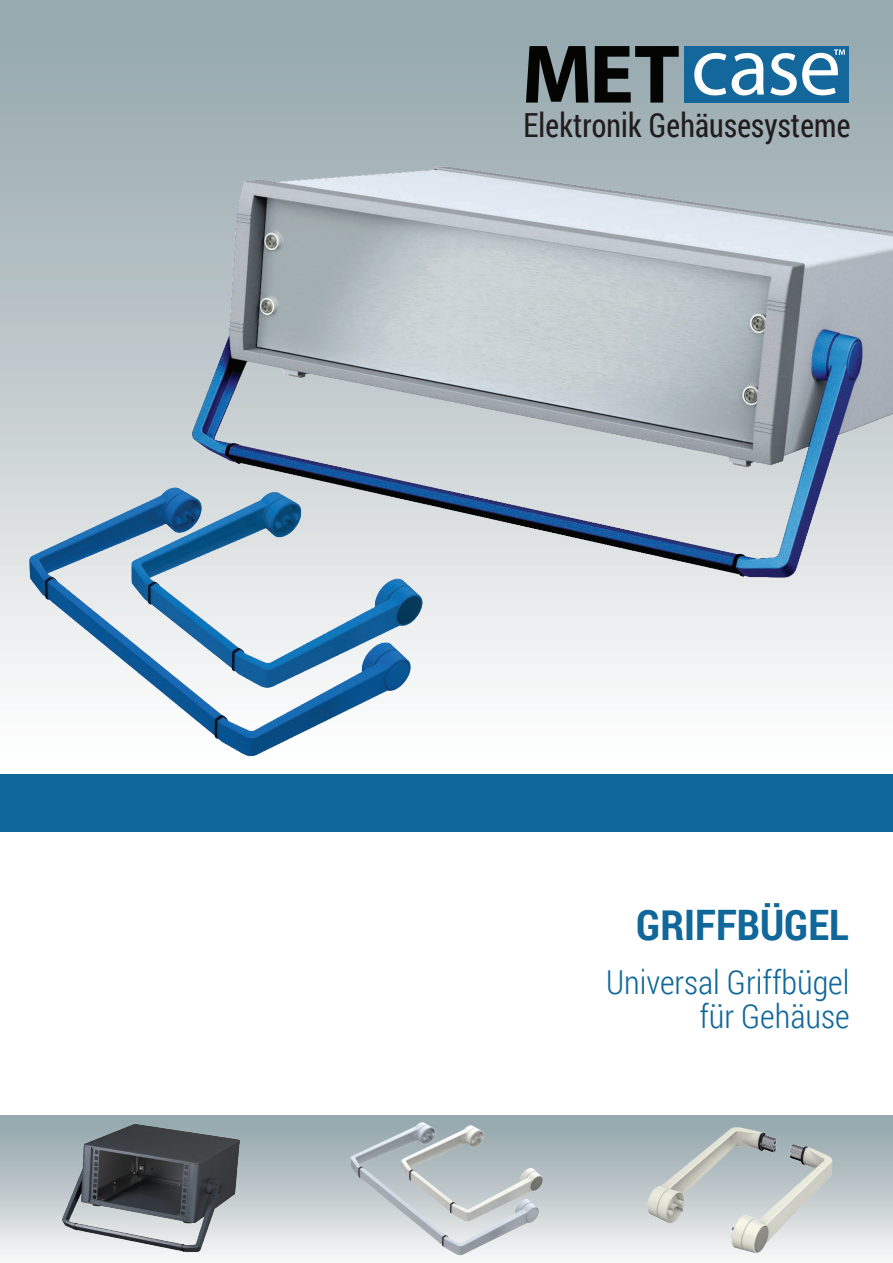
<style>
.page{position:relative;width:893px;height:1263px;background:#fff}
.page>*{position:absolute;margin:0;border:0;box-sizing:border-box;transform-origin:0 0}
.t1{font:700 42px "Roboto Condensed";color:#10679a}
.t2{font:33.3px "Roboto Condensed";letter-spacing:.01em;color:#211d1e;scale:.9 1}
.t3{font:300 33px/34.5px "Roboto Condensed";color:#10679a;text-align:right}
</style>
<div class="page">
<div style="left:0;top:0;width:893px;height:774px;background:linear-gradient(to bottom,#8ea1a7,#fffefe)"></div>
<img style="left:176px;top:145px;width:717px;height:446px">
<img style="left:20px;top:473px;width:416px;height:291px">
<div style="left:684px;top:46px;width:164px;height:57px;background:#13679a"></div>
<svg style="left:694px;top:53px;width:32px;height:42px"></svg>
<svg style="left:526px;top:46px;width:62px;height:57px;background:#383f3f"></svg>
<svg style="left:595px;top:46px;width:84px;height:57px;background:#4d5758"></svg>
<svg style="left:732px;top:53px;width:32px;height:43px"></svg>
<svg style="left:770px;top:49px;width:75px;height:47px"></svg>
<div style="left:0;top:774px;width:893px;height:57px;background:#10679a"></div>
<div style="left:0;top:1115px;width:893px;height:148px;background:linear-gradient(to bottom,#8da1a7,#f5f5f5)"></div>
<img style="left:23px;top:1115px;width:262px;height:146px">
<img style="left:626px;top:1123px;width:223px;height:134px">
<img style="left:346px;top:1117px;width:216px;height:146px">
<img style="left:388px;top:1118px;width:163px;height:118px">
<p class="t2" style="left:523px;top:102px;width:365px">Elektronik Gehäusesysteme</p>
<p class="t1" style="left:636px;top:896px;width:214px">GRIFFBÜGEL</p>
<p class="t3" style="left:606px;top:963px;width:245px">Universal Griffbügel für Gehäuse</p>
</div>
